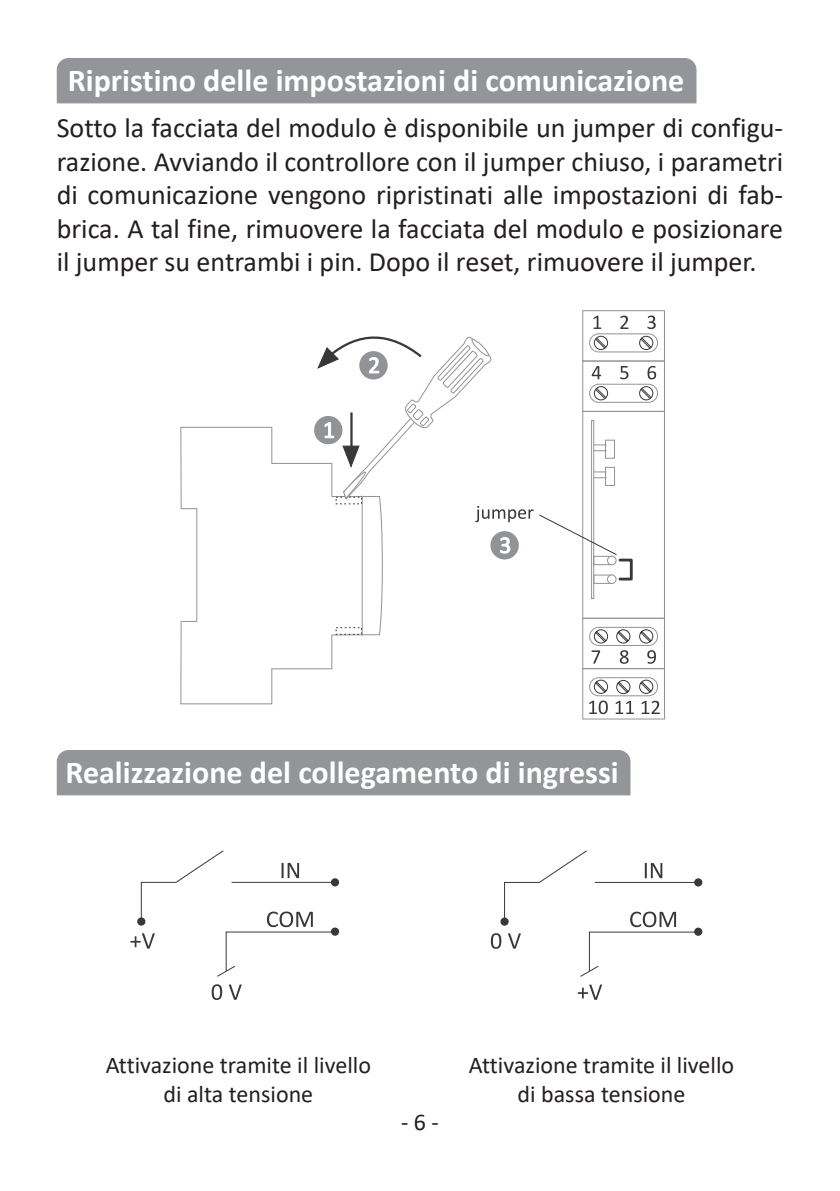
<style>
.page{position:relative;width:840px;height:1191px;background:#fff}
.page>*{position:absolute;margin:0;border:0;box-sizing:border-box;transform-origin:0 0}
.t1{font:700 32px "Calibri";color:#fff}
.t2{font:28px/33.6px "Calibri";color:#231f20;text-align:justify}
.t3{font:24px/28.8px "Calibri";color:#231f20;text-align:center}
</style>
<div class="page">
<div style="left:593px;top:574px;width:19px;height:10px;border:1px solid #919396"></div>
<div style="left:605px;top:440px;width:9px;height:18px;border:1px solid #919396"></div>
<div style="left:605px;top:467px;width:9px;height:19px;border:1px solid #919396"></div>
<div style="left:582px;top:411px;width:82px;height:207px;border:1px solid #919396"></div>
<div style="left:582px;top:361px;width:82px;height:50px;border:1px solid #919396"></div>
<div style="left:582px;top:618px;width:82px;height:51px;border:1px solid #919396"></div>
<div style="left:582px;top:310px;width:82px;height:51px;border:1px solid #919396"></div>
<div style="left:582px;top:668px;width:82px;height:51px;border:1px solid #919396"></div>
<div style="left:589px;top:334px;width:68px;height:18px;border:1px solid #919396;border-radius:9px"></div>
<div style="left:589px;top:384px;width:68px;height:18px;border:1px solid #919396;border-radius:9px"></div>
<div style="left:589px;top:627px;width:68px;height:18px;border:1px solid #919396;border-radius:9px"></div>
<div style="left:589px;top:677px;width:68px;height:19px;border:1px solid #919396;border-radius:9px"></div>
<div style="left:639px;top:336px;width:13px;height:14px;border:1px solid #383839;border-radius:50%"></div>
<svg style="left:640px;top:337px;width:11px;height:12px"></svg>
<div style="left:593px;top:336px;width:14px;height:14px;border:1px solid #383839;border-radius:50%"></div>
<svg style="left:594px;top:337px;width:12px;height:12px"></svg>
<svg style="left:639px;top:679px;width:14px;height:15px"></svg>
<svg style="left:593px;top:679px;width:14px;height:15px"></svg>
<div style="left:639px;top:386px;width:13px;height:14px;border:1px solid #383839;border-radius:50%"></div>
<svg style="left:640px;top:388px;width:11px;height:11px"></svg>
<div style="left:593px;top:386px;width:14px;height:14px;border:1px solid #383839;border-radius:50%"></div>
<svg style="left:594px;top:388px;width:12px;height:11px"></svg>
<svg style="left:591px;top:366px;width:10px;height:13px"></svg>
<svg style="left:591px;top:650px;width:8px;height:13px"></svg>
<svg style="left:620px;top:366px;width:8px;height:13px"></svg>
<svg style="left:619px;top:650px;width:9px;height:14px"></svg>
<svg style="left:647px;top:366px;width:8px;height:13px"></svg>
<svg style="left:647px;top:650px;width:8px;height:14px"></svg>
<svg style="left:589px;top:700px;width:18px;height:14px"></svg>
<svg style="left:615px;top:700px;width:18px;height:14px"></svg>
<svg style="left:641px;top:700px;width:18px;height:14px"></svg>
<svg style="left:593px;top:316px;width:8px;height:13px"></svg>
<svg style="left:620px;top:316px;width:8px;height:13px"></svg>
<svg style="left:647px;top:315px;width:8px;height:14px"></svg>
<svg style="left:616px;top:680px;width:14px;height:14px"></svg>
<svg style="left:180px;top:426px;width:203px;height:278px"></svg>
<div style="left:590px;top:420px;width:4px;height:179px;border:1px solid #919396"></div>
<svg style="left:593px;top:444px;width:13px;height:7px"></svg>
<svg style="left:593px;top:471px;width:13px;height:7px"></svg>
<hr style="left:361px;top:495px;width:1px;height:140px;background:#919396">
<svg style="left:317px;top:336px;width:175px;height:164px"></svg>
<div style="left:593px;top:556px;width:19px;height:9px;border:1px solid #919396"></div>
<div style="left:607px;top:556px;width:8px;height:9px;background:#fff;border-radius:50%"></div>
<div style="left:606px;top:556px;width:10px;height:9px;border:1px solid #919396;border-radius:50%"></div>
<div style="left:607px;top:575px;width:8px;height:8px;background:#fff;border-radius:50%"></div>
<div style="left:606px;top:574px;width:10px;height:10px;border:1px solid #919396;border-radius:50%"></div>
<div style="left:618px;top:558px;width:14px;height:22px;border:3px solid #383839"></div>
<div style="left:490px;top:531px;width:28px;height:28px;background:#919396;border-radius:50%"></div>
<svg style="left:475px;top:506px;width:142px;height:50px"></svg>
<svg style="left:639px;top:629px;width:14px;height:14px"></svg>
<svg style="left:593px;top:629px;width:14px;height:14px"></svg>
<svg style="left:616px;top:629px;width:14px;height:14px"></svg>
<svg style="left:211px;top:984px;width:11px;height:16px"></svg>
<svg style="left:229px;top:984px;width:12px;height:15px"></svg>
<svg style="left:130px;top:850px;width:207px;height:127px"></svg>
<svg style="left:577px;top:984px;width:24px;height:16px"></svg>
<svg style="left:490px;top:850px;width:210px;height:127px"></svg>
<div style="left:57px;top:58px;width:639px;height:45px;background:#939598"></div>
<div style="left:57px;top:750px;width:573px;height:45px;background:#939598"></div>
<p class="t1" style="left:68px;top:58px;width:617px">Ripristino delle impostazioni di comunicazione</p>
<p class="t2" style="left:57px;top:110px;width:727px">Sotto la facciata del modulo è disponibile un jumper di configu&shy;razione. Avviando il controllore con il jumper chiuso, i parametri di comunicazione vengono ripristinati alle impostazioni di fab&shy;brica. A tal fine, rimuovere la facciata del modulo e posizionare il jumper su entrambi i pin. Dopo il reset, rimuovere il jumper.</p>
<p class="t1" style="left:65px;top:749px;width:554px">Realizzazione del collegamento di ingressi</p>
<p class="t3" style="left:106px;top:1050px;width:267px">Attivazione tramite il livello di alta tensione</p>
<p class="t3" style="left:468px;top:1050px;width:267px">Attivazione tramite il livello di bassa tensione</p>
<p class="t3" style="left:401px;top:1106px;width:39px">- 6 -</p>
</div>
